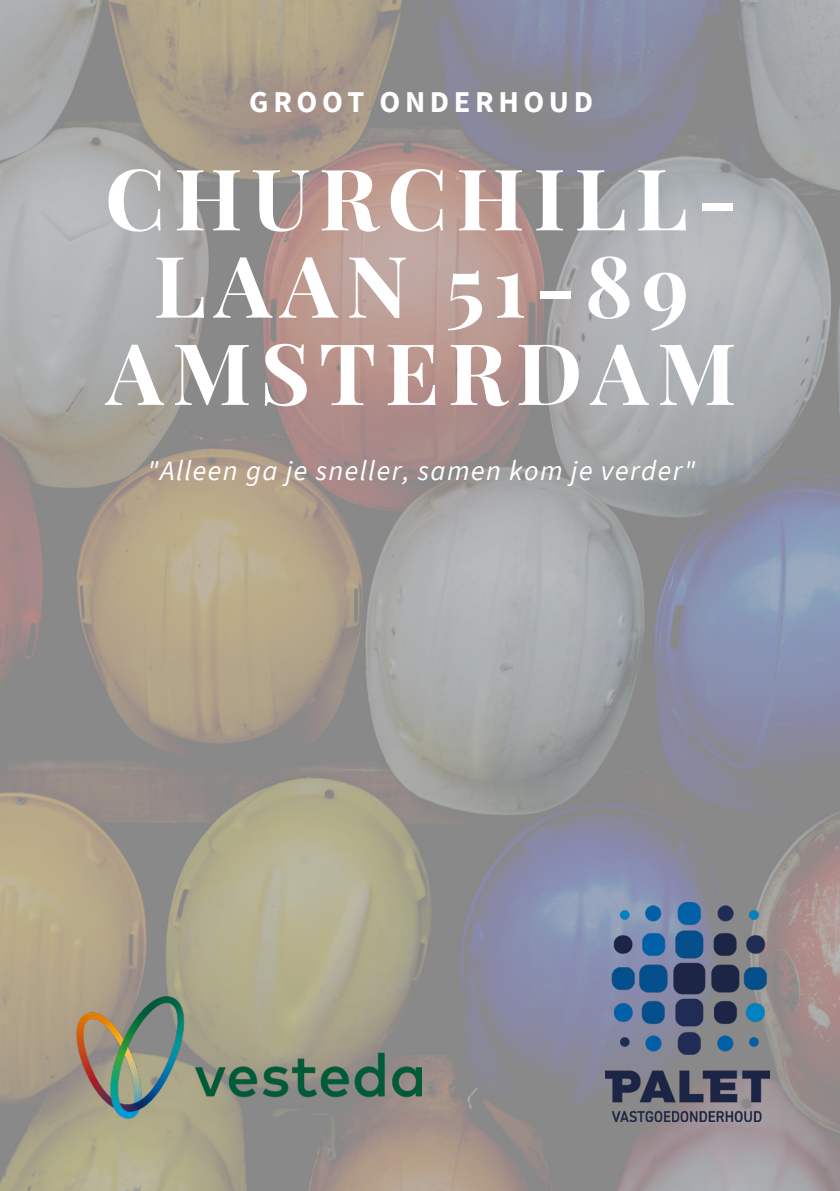
<style>
.page{position:relative;width:840px;height:1191px;background:#fff}
.page>*{position:absolute;margin:0;border:0;box-sizing:border-box;transform-origin:0 0}
.t1{font:700 85px/87.2px "Playfair Display";letter-spacing:.1em;color:#fff;text-align:center}
.t2{font:700 30.2px "Source Sans Pro";letter-spacing:.15em;color:#fff}
.t3{font:italic 28px "Source Sans Pro";letter-spacing:.05em;color:#fff}
</style>
<div class="page">
<img style="left:0;top:0;width:839px;height:1191px">
<img style="left:605px;top:903px;width:164px;height:218px">
<img style="left:71px;top:993px;width:350px;height:129px">
<p class="t2" style="left:249px;top:81px;width:345px">GROOT ONDERHOUD</p>
<p class="t1" style="left:105px;top:148px;width:634px">CHURCHILL-<br>LAAN 51-89<br>AMSTERDAM</p>
<p class="t3" style="left:147px;top:453px;width:549px">"Alleen ga je sneller, samen kom je verder"</p>
</div>
